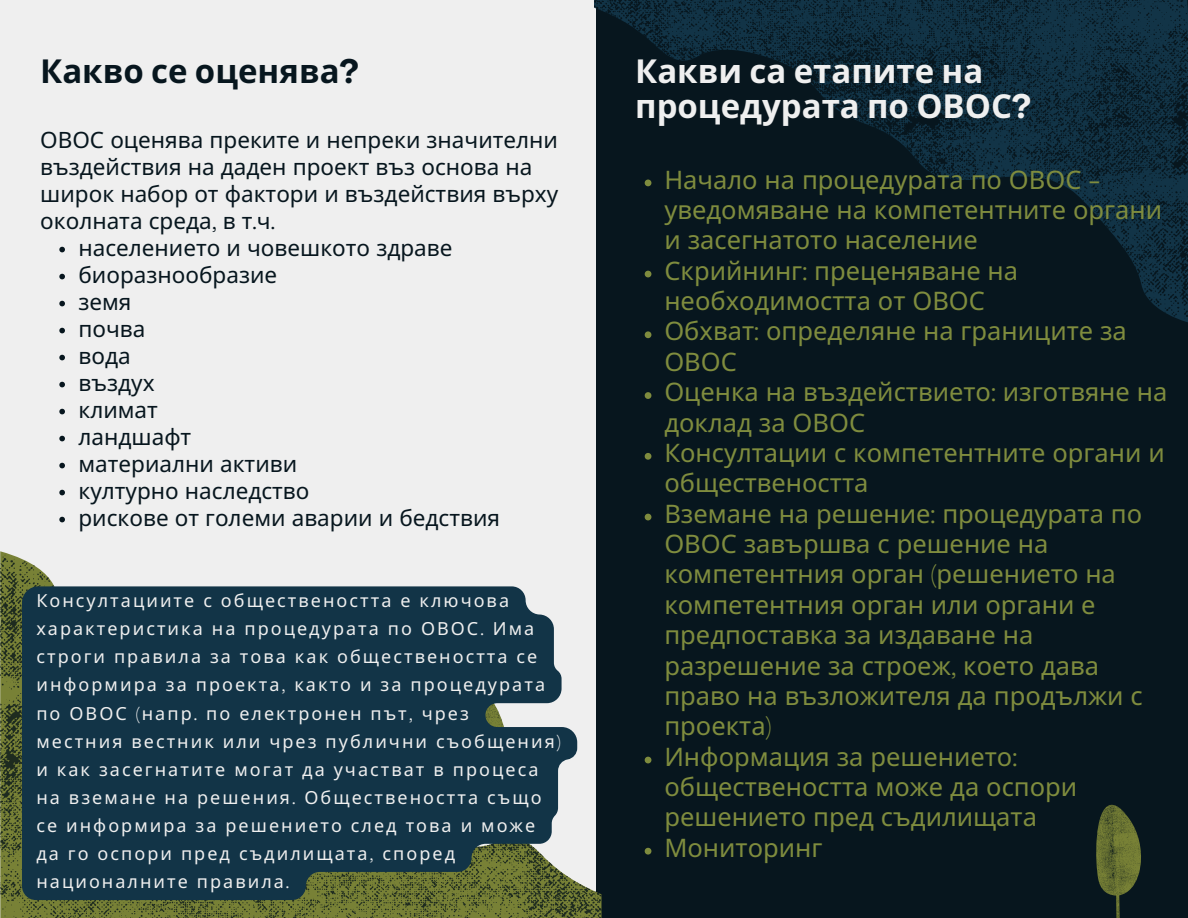
<style>
.page{position:relative;width:1188px;height:918px;background:#efefef}
.page>*{position:absolute;margin:0;border:0;box-sizing:border-box;transform-origin:0 0}
.t1{font:700 33px/34.8px "Noto Sans";color:#efefef}
.t2{font:700 33px "Noto Sans";color:#07161e}
.t3{font:25.5px/30.3px "Noto Sans";color:#7f8c3e}
.t4{font:22.5px/27px "Noto Sans";color:#07161e}
.t5{font:18px/28.2px "Noto Sans";letter-spacing:.115em;color:#efefef}
.s1{font-family:"Agrandir"}
</style>
<div class="page">
<div style="left:596px;top:0;width:592px;height:918px;background:#07161e"></div>
<svg style="left:0;top:555px;width:602px;height:363px"></svg>
<svg style="left:594px;top:0;width:594px;height:339px"></svg>
<svg style="left:59px;top:247px;width:6px;height:5px"></svg>
<svg style="left:59px;top:274px;width:6px;height:5px"></svg>
<svg style="left:59px;top:301px;width:6px;height:5px"></svg>
<svg style="left:59px;top:328px;width:6px;height:5px"></svg>
<svg style="left:59px;top:355px;width:6px;height:5px"></svg>
<svg style="left:59px;top:382px;width:6px;height:5px"></svg>
<svg style="left:59px;top:409px;width:6px;height:5px"></svg>
<svg style="left:59px;top:436px;width:6px;height:5px"></svg>
<svg style="left:59px;top:463px;width:6px;height:5px"></svg>
<svg style="left:59px;top:490px;width:6px;height:5px"></svg>
<svg style="left:59px;top:517px;width:6px;height:5px"></svg>
<svg style="left:645px;top:180px;width:6px;height:6px"></svg>
<svg style="left:645px;top:271px;width:6px;height:6px"></svg>
<svg style="left:645px;top:331px;width:6px;height:7px"></svg>
<svg style="left:645px;top:392px;width:6px;height:7px"></svg>
<svg style="left:645px;top:453px;width:6px;height:7px"></svg>
<svg style="left:645px;top:514px;width:6px;height:6px"></svg>
<svg style="left:645px;top:757px;width:6px;height:6px"></svg>
<svg style="left:645px;top:848px;width:6px;height:7px"></svg>
<svg style="left:22px;top:586px;width:555px;height:314px;background:#21404d"></svg>
<svg style="left:1096px;top:805px;width:45px;height:113px"></svg>
<p class="t2" style="left:40px;top:48px;width:320px">Какво се оценява<span class="s1">?</span></p>
<p class="t1" style="left:635px;top:53px;width:397px">Какви са етапите на процедурата по ОВОС<span class="s1">?</span></p>
<p class="t4" style="left:40px;top:126px;width:520px">ОВОС оценява преките и непреки значителни въздействия на даден проект въз основа на широк набор от фактори и въздействия върху околната среда<span class="s1">,</span> в т<span class="s1">.</span>ч<span class="s1">.</span></p>
<p class="t4" style="left:78px;top:234px;width:376px">населението и човешкото здраве</p>
<p class="t4" style="left:78px;top:261px;width:200px">биоразнообразие</p>
<p class="t4" style="left:78px;top:288px;width:55px">земя</p>
<p class="t4" style="left:78px;top:315px;width:69px">почва</p>
<p class="t4" style="left:78px;top:342px;width:54px">вода</p>
<p class="t4" style="left:78px;top:369px;width:78px">въздух</p>
<p class="t4" style="left:78px;top:396px;width:81px">климат</p>
<p class="t4" style="left:78px;top:423px;width:114px">ландшафт</p>
<p class="t4" style="left:78px;top:450px;width:220px">материални активи</p>
<p class="t4" style="left:78px;top:477px;width:233px">културно наследство</p>
<p class="t4" style="left:78px;top:504px;width:423px">рискове от големи аварии и бедствия</p>
<p class="t3" style="left:664px;top:164px;width:499px">Начало на процедурата по ОВОС <span class="s1">- </span>уведомяване на компетентните органи и засегнатото население</p>
<p class="t3" style="left:664px;top:255px;width:355px">Скрийнинг<span class="s1">:</span> преценяване на необходимостта от ОВОС</p>
<p class="t3" style="left:664px;top:315px;width:464px">Обхват<span class="s1">:</span> определяне на границите за<br>ОВОС</p>
<p class="t3" style="left:664px;top:376px;width:504px">Оценка на въздействието<span class="s1">:</span> изготвяне на доклад за ОВОС</p>
<p class="t3" style="left:664px;top:437px;width:502px">Консултации с компетентните органи и обществеността</p>
<p class="t3" style="left:664px;top:498px;width:480px">Вземане на решение<span class="s1">:</span> процедурата по<br>ОВОС завършва с решение на компетентния орган <span class="s1">(</span>решението на компетентния орган или органи е предпоставка за издаване на разрешение за строеж<span class="s1">,</span> което дава право на възложителя да продължи с проекта<span class="s1">)</span></p>
<p class="t3" style="left:664px;top:741px;width:414px">Информация за решението<span class="s1">: </span>обществеността може да оспори решението пред съдилищата</p>
<p class="t3" style="left:664px;top:832px;width:160px">Мониторинг</p>
<p class="t5" style="left:36px;top:586px;width:526px">Консултациите с обществеността е ключова характеристика на процедурата по ОВОС<span class="s1">.</span> Има строги правила за това как обществеността се информира за проекта<span class="s1">,</span> както и за процедурата по ОВОС <span class="s1">(</span>напр<span class="s1">.</span> по електронен път<span class="s1">,</span> чрез<br>местния вестник или чрез публични съобщения<span class="s1">) </span>и как засегнатите могат да участват в процеса на вземане на решения<span class="s1">.</span> Обществеността също се информира за решението след това и може да го оспори пред съдилищата<span class="s1">,</span> според националните правила<span class="s1">.</span></p>
</div>
